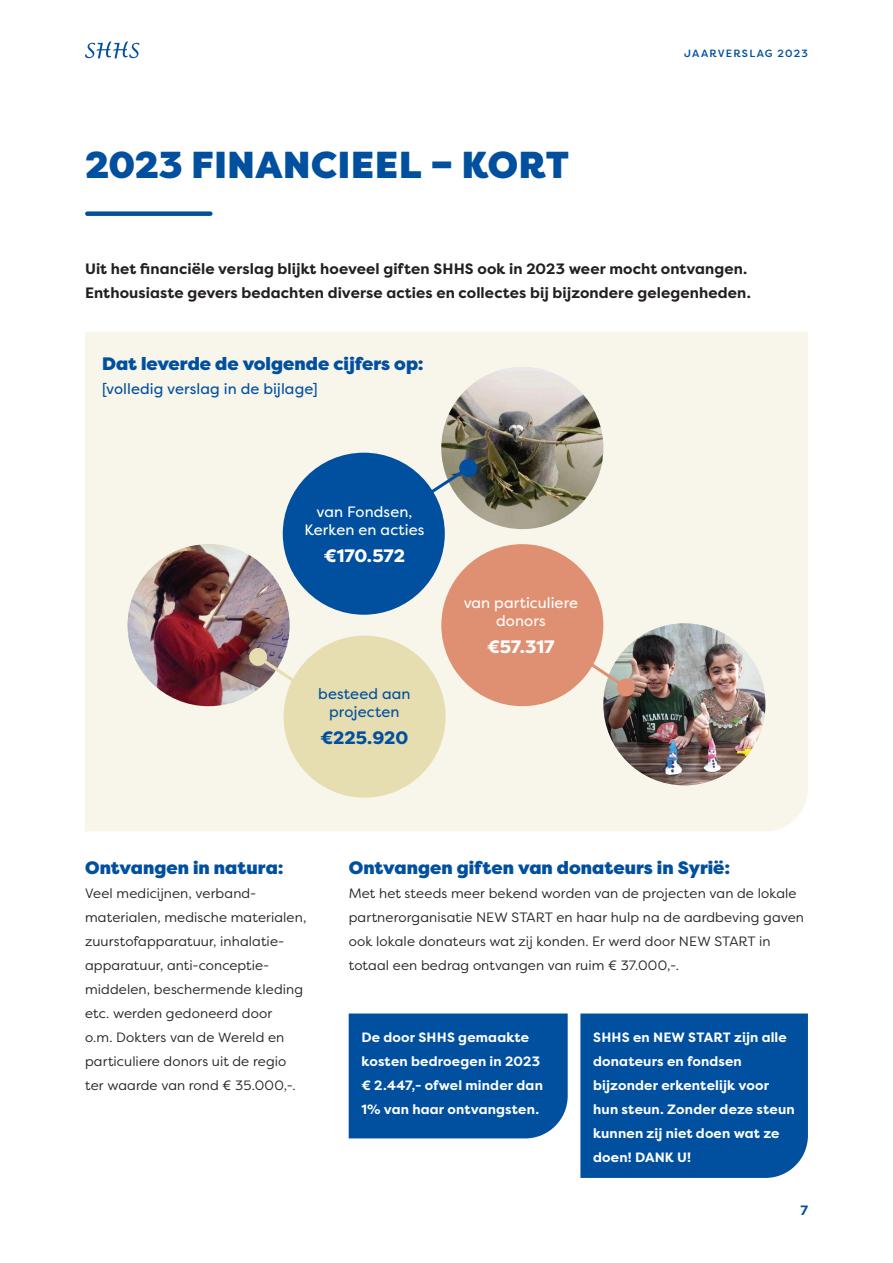
<style>
.page{position:relative;width:893px;height:1263px;background:#fff}
.page>*{position:absolute;margin:0;border:0;box-sizing:border-box;transform-origin:0 0}
.t1{font:900 37.5px "Filson Pro";letter-spacing:.015em;color:#01509f}
.t2{font:900 18px "Filson Pro";letter-spacing:.005em;color:#01509f}
.t3{font:800 18px "Filson Pro";letter-spacing:-.005em;color:#fff}
.t4{font:800 18px "Filson Pro";letter-spacing:-.005em;color:#01509f}
.t5{font:700 15px/24px "Filson Pro";letter-spacing:.005em;color:#231f20}
.t6{font:15px/18px "Filson Pro";letter-spacing:.005em;color:#01509f;text-align:center}
.t7{font:15px/18px "Filson Pro";letter-spacing:.005em;color:#fff;text-align:center}
.t8{font:13.5px/24px "Filson Pro";letter-spacing:.01em;color:#231f20}
.t9{font:700 13.5px/24px "Filson Pro";letter-spacing:.01em;color:#fff}
.t10{font:700 13.5px "Filson Pro";color:#01509f}
.t11{font:500 10.5px "Filson Pro";letter-spacing:.115em;color:#01509f}
</style>
<div class="page">
<div style="left:85px;top:332px;width:723px;height:499px;background:#f8f6ea"></div>
<div style="left:349px;top:1013px;width:219px;height:125px;background:#01509f"></div>
<div style="left:580px;top:1013px;width:228px;height:165px;background:#01509f"></div>
<div style="left:87px;top:211px;width:123px;height:5px;background:#01509f"></div>
<svg style="left:85px;top:41px;width:54px;height:17px"></svg>
<div style="left:441px;top:544px;width:162px;height:162px;background:#e09072;border-radius:50%"></div>
<img style="left:128px;top:544px;width:162px;height:162px;border-radius:81px">
<img style="left:603px;top:623px;width:162px;height:162px;border-radius:81px">
<div style="left:284px;top:636px;width:162px;height:162px;background:#e6deb0;border-radius:50%"></div>
<div style="left:283px;top:453px;width:162px;height:162px;background:#01509f;border-radius:50%"></div>
<img style="left:441px;top:367px;width:162px;height:162px;border-radius:81px">
<svg style="left:428px;top:464px;width:44px;height:32px"></svg>
<div style="left:459px;top:459px;width:18px;height:18px;background:#01509f;border-radius:50%"></div>
<svg style="left:248px;top:647px;width:50px;height:38px;background:#bdb1a8"></svg>
<svg style="left:586px;top:659px;width:50px;height:39px;background:#d2c1b2"></svg>
<h1 class="t1" style="left:85px;top:142px;width:485px">2023 FINANCIEEL – KORT</h1>
<p class="t11" style="left:684px;top:46px;width:125px">JAARVERSLAG 2023</p>
<p class="t5" style="left:85px;top:257px;width:667px">Uit het financiële verslag blijkt hoeveel giften SHHS ook in 2023 weer mocht ontvangen.<br>Enthousiaste gevers bedachten diverse acties en collectes bij bijzondere gelegenheden.</p>
<h2 class="t2" style="left:102px;top:353px;width:323px">Dat leverde de volgende cijfers op:</h2>
<p class="t6" style="left:102px;top:380px;width:217px">[volledig verslag in de bijlage]</p>
<p class="t7" style="left:304px;top:502px;width:122px">van Fondsen,<br>Kerken en acties</p>
<h2 class="t3" style="left:324px;top:544px;width:83px">€170.572</h2>
<p class="t6" style="left:318px;top:685px;width:94px">besteed aan projecten</p>
<h2 class="t4" style="left:320px;top:726px;width:89px">€225.920</h2>
<p class="t7" style="left:464px;top:594px;width:116px">van particuliere donors</p>
<h2 class="t3" style="left:487px;top:636px;width:69px">€57.317</h2>
<h2 class="t2" style="left:85px;top:857px;width:200px">Ontvangen in natura:</h2>
<p class="t8" style="left:85px;top:881px;width:223px">Veel medicijnen, verband&shy;materialen, medische materialen, zuurstofapparatuur, inhalatie&shy;apparatuur, anti-conceptie&shy;middelen, beschermende kleding etc. werden gedoneerd door<br>o.m. Dokters van de Wereld en particuliere donors uit de regio ter waarde van rond € 35.000,-.</p>
<h2 class="t2" style="left:349px;top:857px;width:383px">Ontvangen giften van donateurs in Syrië:</h2>
<p class="t8" style="left:349px;top:881px;width:457px">Met het steeds meer bekend worden van de projecten van de lokale partnerorganisatie NEW START en haar hulp na de aardbeving gaven ook lokale donateurs wat zij konden. Er werd door NEW START in totaal een bedrag ontvangen van ruim € 37.000,-.</p>
<p class="t9" style="left:361px;top:1026px;width:183px">De door SHHS gemaakte kosten bedroegen in 2023 € 2.447,- ofwel minder dan<br>1% van haar ontvangsten.</p>
<p class="t9" style="left:593px;top:1026px;width:203px">SHHS en NEW START zijn alle donateurs en fondsen bijzonder erkentelijk voor hun steun. Zonder deze steun kunnen zij niet doen wat ze doen! DANK U!</p>
<p class="t10" style="left:800px;top:1202px;width:9px">7</p>
</div>
